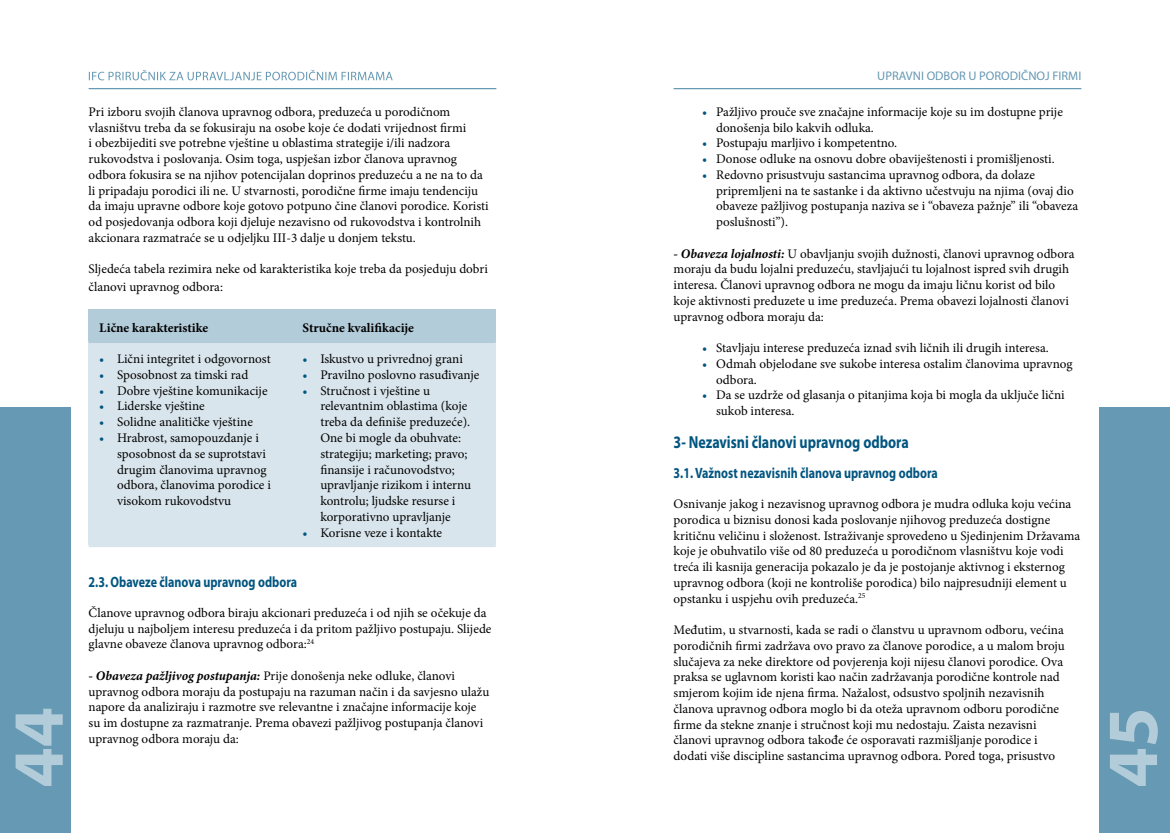
<style>
.page{position:relative;width:1170px;height:833px;background:#fff}
.page>*{position:absolute;margin:0;border:0;box-sizing:border-box;transform-origin:0 0}
.t1{font:700 72.5px "Myriad Pro";color:#b3ccd9}
.t2{font:700 17.5px "Myriad Pro";color:#005580;scale:.8 1}
.t3{font:700 15px "Myriad Pro";color:#005580;scale:.8 1}
.t4{font:13.12px/15.8px "Minion Pro";color:#000}
.t5{font:700 13.12px "Minion Pro";color:#000}
.t6{font:12.5px "Myriad Pro";color:#6699b3}
.s1{color:#005580}
.s2{font-weight:700;font-style:italic}
</style>
<div class="page">
<div style="left:89px;top:309px;width:407px;height:32px;background:#b3ccd9"></div>
<hr style="left:89px;top:88px;width:407px;height:1px;background:#6699b3">
<svg style="left:89px;top:70px;width:303px;height:10px"></svg>
<div style="left:0;top:407px;width:71px;height:426px;background:#6699b3"></div>
<hr style="left:673px;top:88px;width:408px;height:1px;background:#6699b3">
<div style="left:1098px;top:407px;width:71px;height:426px;background:#6699b3"></div>
<svg style="left:89px;top:341px;width:406px;height:2px"></svg>
<div style="left:89px;top:343px;width:406px;height:204px;background:#d9e5ec"></div>
<p class="t6" style="left:877px;top:68px;width:205px">UPRAVNI ODBOR U PORODIČNOJ FIRMI</p>
<p class="t4" style="left:716px;top:104px;width:348px;text-indent:-14px"><span class="s1">•</span> Pažljivo prouče sve značajne informacije koje su im dostupne prije donošenja bilo kakvih odluka.</p>
<p class="t4" style="left:702px;top:135px;width:197px"><span class="s1">•</span> Postupaju marljivo i kompetentno.</p>
<p class="t4" style="left:702px;top:151px;width:354px"><span class="s1">•</span> Donose odluke na osnovu dobre obaviještenosti i promišljenosti.</p>
<p class="t4" style="left:716px;top:167px;width:363px;text-indent:-14px"><span class="s1">•</span> Redovno prisustvuju sastancima upravnog odbora, da dolaze pripremljeni na te sastanke i da aktivno učestvuju na njima (ovaj dio obaveze pažljivog postupanja naziva se i “obaveza pažnje” ili “obaveza poslušnosti”).</p>
<p class="t4" style="left:673px;top:246px;width:402px"><span class="s2">- Obaveza lojalnosti:</span> U obavljanju svojih dužnosti, članovi upravnog odbora moraju da budu lojalni preduzeću, stavljajući tu lojalnost ispred svih drugih interesa. Članovi upravnog odbora ne mogu da imaju ličnu korist od bilo koje aktivnosti preduzete u ime preduzeća. Prema obavezi lojalnosti članovi upravnog odbora moraju da:</p>
<p class="t4" style="left:702px;top:340px;width:348px"><span class="s1">•</span> Stavljaju interese preduzeća iznad svih ličnih ili drugih interesa.</p>
<p class="t4" style="left:716px;top:356px;width:358px;text-indent:-14px"><span class="s1">•</span> Odmah objelodane sve sukobe interesa ostalim članovima upravnog odbora.</p>
<p class="t4" style="left:716px;top:387px;width:350px;text-indent:-14px"><span class="s1">•</span> Da se uzdrže od glasanja o pitanjima koja bi mogla da uključe lični sukob interesa.</p>
<h2 class="t2" style="left:673px;top:430px;width:295px">3- Nezavisni članovi upravnog odbora</h2>
<p class="t3" style="left:673px;top:463px;width:331px">3.1. Važnost nezavisnih članova upravnog odbora</p>
<p class="t4" style="left:673px;top:496px;width:408px">Osnivanje jakog i nezavisnog upravnog odbora je mudra odluka koju većina porodica u biznisu donosi kada poslovanje njihovog preduzeća dostigne kritičnu veličinu i složenost. Istraživanje sprovedeno u Sjedinjenim Državama koje je obuhvatilo više od 80 preduzeća u porodičnom vlasništvu koje vodi treća ili kasnija generacija pokazalo je da je postojanje aktivnog i eksternog upravnog odbora (koji ne kontroliše porodica) bilo najpresudniji element u opstanku i uspjehu ovih preduzeća.<sup>25</sup></p>
<p class="t4" style="left:673px;top:622px;width:392px">Međutim, u stvarnosti, kada se radi o članstvu u upravnom odboru, većina porodičnih firmi zadržava ovo pravo za članove porodice, a u malom broju slučajeva za neke direktore od povjerenja koji nijesu članovi porodice. Ova praksa se uglavnom koristi kao način zadržavanja porodične kontrole nad smjerom kojim ide njena firma. Nažalost, odsustvo spoljnih nezavisnih članova upravnog odbora moglo bi da oteža upravnom odboru porodične firme da stekne znanje i stručnost koji mu nedostaju. Zaista nezavisni članovi upravnog odbora takođe će osporavati razmišljanje porodice i dodati više discipline sastancima upravnog odbora. Pored toga, prisustvo</p>
<p class="t4" style="left:89px;top:104px;width:401px">Pri izboru svojih članova upravnog odbora, preduzeća u porodičnom vlasništvu treba da se fokusiraju na osobe koje će dodati vrijednost firmi<br>i obezbijediti sve potrebne vještine u oblastima strategije i/ili nadzora rukovodstva i poslovanja. Osim toga, uspješan izbor članova upravnog odbora fokusira se na njihov potencijalan doprinos preduzeću a ne na to da li pripadaju porodici ili ne. U stvarnosti, porodične firme imaju tendenciju da imaju upravne odbore koje gotovo potpuno čine članovi porodice. Koristi od posjedovanja odbora koji djeluje nezavisno od rukovodstva i kontrolnih akcionara razmatraće se u odjeljku III-3 dalje u donjem tekstu.</p>
<p class="t4" style="left:89px;top:260px;width:400px;line-height:18px">Sljedeća tabela rezimira neke od karakteristika koje treba da posjeduju dobri članovi upravnog odbora:</p>
<p class="t5" style="left:99px;top:319px;width:111px">Lične karakteristike</p>
<p class="t5" style="left:302px;top:319px;width:113px">Stručne kvalifikacije</p>
<p class="t4" style="left:99px;top:351px;width:173px"><span class="s1">•</span> Lični integritet i odgovornost</p>
<p class="t4" style="left:99px;top:367px;width:150px"><span class="s1">•</span> Sposobnost za timski rad</p>
<p class="t4" style="left:99px;top:383px;width:170px"><span class="s1">•</span> Dobre vještine komunikacije</p>
<p class="t4" style="left:99px;top:398px;width:107px"><span class="s1">•</span> Liderske vještine</p>
<p class="t4" style="left:99px;top:414px;width:155px"><span class="s1">•</span> Solidne analitičke vještine</p>
<p class="t4" style="left:117px;top:430px;width:155px;text-indent:-18px"><span class="s1">•</span> Hrabrost, samopouzdanje i sposobnost da se suprotstavi drugim članovima upravnog odbora, članovima porodice i visokom rukovodstvu</p>
<p class="t4" style="left:302px;top:351px;width:162px"><span class="s1">•</span> Iskustvo u privrednoj grani</p>
<p class="t4" style="left:302px;top:367px;width:178px"><span class="s1">•</span> Pravilno poslovno rasuđivanje</p>
<p class="t4" style="left:320px;top:383px;width:152px;text-indent:-18px"><span class="s1">•</span> Stručnost i vještine u relevantnim oblastima (koje treba da definiše preduzeće).<br>One bi mogle da obuhvate: strategiju; marketing; pravo; finansije i računovodstvo; upravljanje rizikom i internu kontrolu; ljudske resurse i korporativno upravljanje</p>
<p class="t4" style="left:302px;top:524px;width:141px"><span class="s1">•</span> Korisne veze i kontakte</p>
<p class="t3" style="left:89px;top:572px;width:262px">2.3. Obaveze članova upravnog odbora</p>
<p class="t4" style="left:89px;top:605px;width:404px">Članove upravnog odbora biraju akcionari preduzeća i od njih se očekuje da djeluju u najboljem interesu preduzeća i da pritom pažljivo postupaju. Slijede glavne obaveze članova upravnog odbora:<sup>24</sup></p>
<p class="t4" style="left:89px;top:668px;width:402px"><span class="s2">- Obaveza pažljivog postupanja:</span> Prije donošenja neke odluke, članovi upravnog odbora moraju da postupaju na razuman način i da savjesno ulažu napore da analiziraju i razmotre sve relevantne i značajne informacije koje su im dostupne za razmatranje. Prema obavezi pažljivog postupanja članovi upravnog odbora moraju da:</p>
<h1 class="t1" style="left:-9px;top:787px;width:82px;rotate:-90deg">44</h1>
<h1 class="t1" style="left:1085px;top:787px;width:82px;rotate:-90deg">45</h1>
</div>
